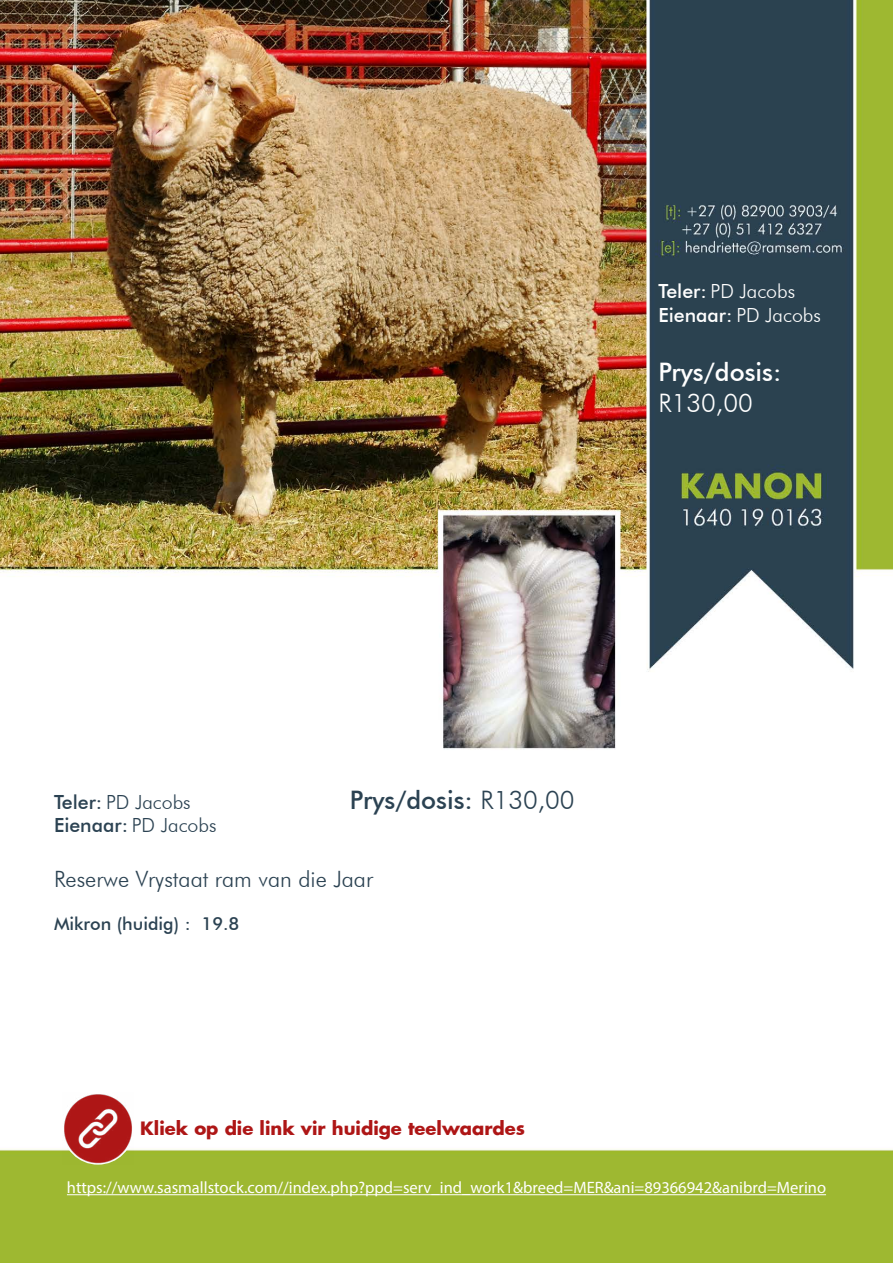
<style>
.page{position:relative;width:893px;height:1263px;background:#fff}
.page>*{position:absolute;margin:0;border:0;box-sizing:border-box;transform-origin:0 0}
.t1{font:500 25.5px "Futura BT";color:#2b4252}
.t2{font:500 25.5px "Futura BT";color:#fff}
.t3{font:300 25.5px "Futura BT";color:#fff}
.t4{font:300 22.5px "Futura BT";color:#2b4252}
.t5{font:300 19.5px/23.4px "Futura BT";color:#fff}
.t6{font:500 19.5px "Futura BT";color:#2b4252}
.t7{font:300 19.5px "Futura BT";color:#2b4252}
.t8{font:700 18px "Futura";color:#ae1616}
.t9{font:500 18px "Futura BT";color:#2b4252}
.t10{font:16.5px "Myriad Pro";color:#fff}
.s1{font-weight:500}
.s2{font-weight:300}
</style>
<div class="page">
<img style="left:0;top:0;width:893px;height:1263px">
<hr style="left:67px;top:1194px;width:759px;height:1px;background:#fff">
<img style="left:62px;top:1093px;width:72px;height:72px">
<p class="t5" style="left:658px;top:279px;width:164px"><span class="s1">Teler:</span> PD Jacobs<br><span class="s1">Eienaar:</span> PD Jacobs</p>
<h1 class="t2" style="left:658px;top:357px;width:125px">Prys/dosis:</h1>
<h1 class="t3" style="left:658px;top:387px;width:96px">R130,00</h1>
<p class="t7" style="left:54px;top:790px;width:138px"><span class="s1">Teler:</span> PD Jacobs</p>
<h1 class="t1" style="left:350px;top:784px;width:226px">Prys/dosis: <span class="s2">R130,00</span></h1>
<p class="t6" style="left:54px;top:813px;width:164px">Eienaar: <span class="s2">PD Jacobs</span></p>
<h2 class="t4" style="left:54px;top:865px;width:321px">Reserwe Vrystaat ram van die Jaar</h2>
<p class="t9" style="left:54px;top:913px;width:187px">Mikron (huidig) : 19.8</p>
<p class="t8" style="left:140px;top:1116px;width:386px">Kliek op die link vir huidige teelwaardes</p>
<p class="t10" style="left:67px;top:1177px;width:761px">https://www.sasmallstock.com//index.php?ppd=serv_ind_work1&amp;breed=MER&amp;ani=89366942&amp;anibrd=Merino</p>
</div>
